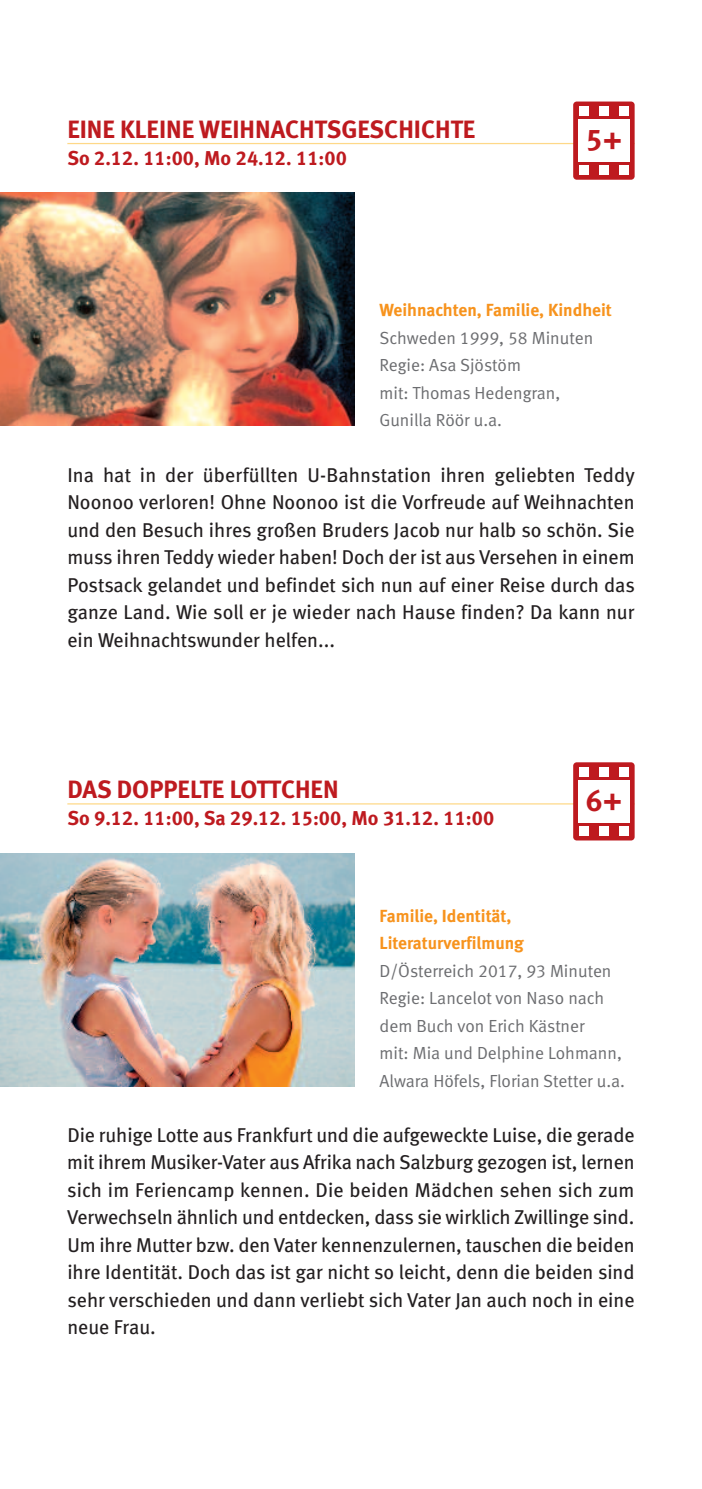
<style>
.page{position:relative;width:702px;height:1489px;background:#fff}
.page>*{position:absolute;margin:0;border:0;box-sizing:border-box;transform-origin:0 0}
.t1{font:30px "Meta Bold LF";color:#be1a1f}
.t2{font:25px "Meta Bold LF";color:#be1a1f}
.t3{font:20px/27.5px "Meta Book LF";color:#231f20;text-align:justify}
.t4{font:20px "Meta Bold LF";color:#be1a1f}
.t5{font:17.5px/27.5px "Meta Normal LF";color:#6c6d70}
.t6{font:17.5px/27.5px "Meta Bold LF";color:#f7931d}
</style>
<div class="page">
<hr style="left:67px;top:143px;width:567px;height:1px;background:#fed888">
<hr style="left:67px;top:803px;width:567px;height:1px;background:#fed888">
<img style="left:0;top:193px;width:354px;height:232px">
<img style="left:0;top:853px;width:354px;height:233px">
<div style="left:573px;top:101px;width:61px;height:79px;background:#be1a1f;border-radius:4px"></div>
<div style="left:578px;top:119px;width:51px;height:43px;background:#fff"></div>
<div style="left:578px;top:106px;width:10px;height:10px;background:#fff"></div>
<div style="left:619px;top:106px;width:10px;height:10px;background:#fff"></div>
<div style="left:599px;top:106px;width:10px;height:10px;background:#fff"></div>
<div style="left:578px;top:165px;width:10px;height:10px;background:#fff"></div>
<div style="left:619px;top:165px;width:10px;height:10px;background:#fff"></div>
<div style="left:599px;top:165px;width:10px;height:10px;background:#fff"></div>
<div style="left:573px;top:762px;width:61px;height:78px;background:#be1a1f;border-radius:4px"></div>
<div style="left:578px;top:780px;width:51px;height:42px;background:#fff"></div>
<div style="left:578px;top:767px;width:10px;height:10px;background:#fff"></div>
<div style="left:619px;top:767px;width:10px;height:10px;background:#fff"></div>
<div style="left:599px;top:767px;width:10px;height:10px;background:#fff"></div>
<div style="left:578px;top:826px;width:10px;height:10px;background:#fff"></div>
<div style="left:619px;top:826px;width:10px;height:10px;background:#fff"></div>
<div style="left:599px;top:826px;width:10px;height:10px;background:#fff"></div>
<p class="t2" style="left:67px;top:120px;width:409px">EINE KLEINE WEIHNACHTSGESCHICHTE</p>
<p class="t4" style="left:67px;top:151px;width:281px">So 2.12. 11:00, Mo 24.12. 11:00</p>
<h1 class="t1" style="left:585px;top:129px;width:38px">5+</h1>
<p class="t6" style="left:379px;top:298px;width:234px">Weihnachten, Familie, Kindheit</p>
<p class="t5" style="left:379px;top:325px;width:215px">Schweden 1999, 58 Minuten<br>Regie: Asa Sjöstöm<br>mit: Thomas Hedengran,<br>Gunilla Röör u.a.</p>
<p class="t3" style="left:67px;top:462px;width:569px">Ina hat in der überfüllten U-Bahnstation ihren geliebten Teddy Noonoo verloren! Ohne Noonoo ist die Vorfreude auf Weihnachten und den Besuch ihres großen Bruders Jacob nur halb so schön. Sie muss ihren Teddy wieder haben! Doch der ist aus Versehen in einem Postsack gelandet und befindet sich nun auf einer Reise durch das ganze Land. Wie soll er je wieder nach Hause finden? Da kann nur ein Weihnachtswunder helfen...</p>
<p class="t2" style="left:67px;top:780px;width:273px">DAS DOPPELTE LOTTCHEN</p>
<p class="t4" style="left:67px;top:811px;width:428px">So 9.12. 11:00, Sa 29.12. 15:00, Mo 31.12. 11:00</p>
<h1 class="t1" style="left:585px;top:789px;width:38px">6+</h1>
<p class="t6" style="left:379px;top:903px;width:146px">Familie, Identität,<br>Literaturverfilmung</p>
<p class="t5" style="left:379px;top:958px;width:247px">D/Österreich 2017, 93 Minuten<br>Regie: Lancelot von Naso nach dem Buch von Erich Kästner<br>mit: Mia und Delphine Lohmann,<br>Alwara Höfels, Florian Stetter u.a.</p>
<p class="t3" style="left:67px;top:1122px;width:568px">Die ruhige Lotte aus Frankfurt und die aufgeweckte Luise, die gerade mit ihrem Musiker-Vater aus Afrika nach Salzburg gezogen ist, lernen sich im Feriencamp kennen. Die beiden Mädchen sehen sich zum Verwechseln ähnlich und entdecken, dass sie wirklich Zwillinge sind.<br>Um ihre Mutter bzw. den Vater kennenzulernen, tauschen die beiden ihre Identität. Doch das ist gar nicht so leicht, denn die beiden sind sehr verschieden und dann verliebt sich Vater Jan auch noch in eine neue Frau.</p>
</div>
